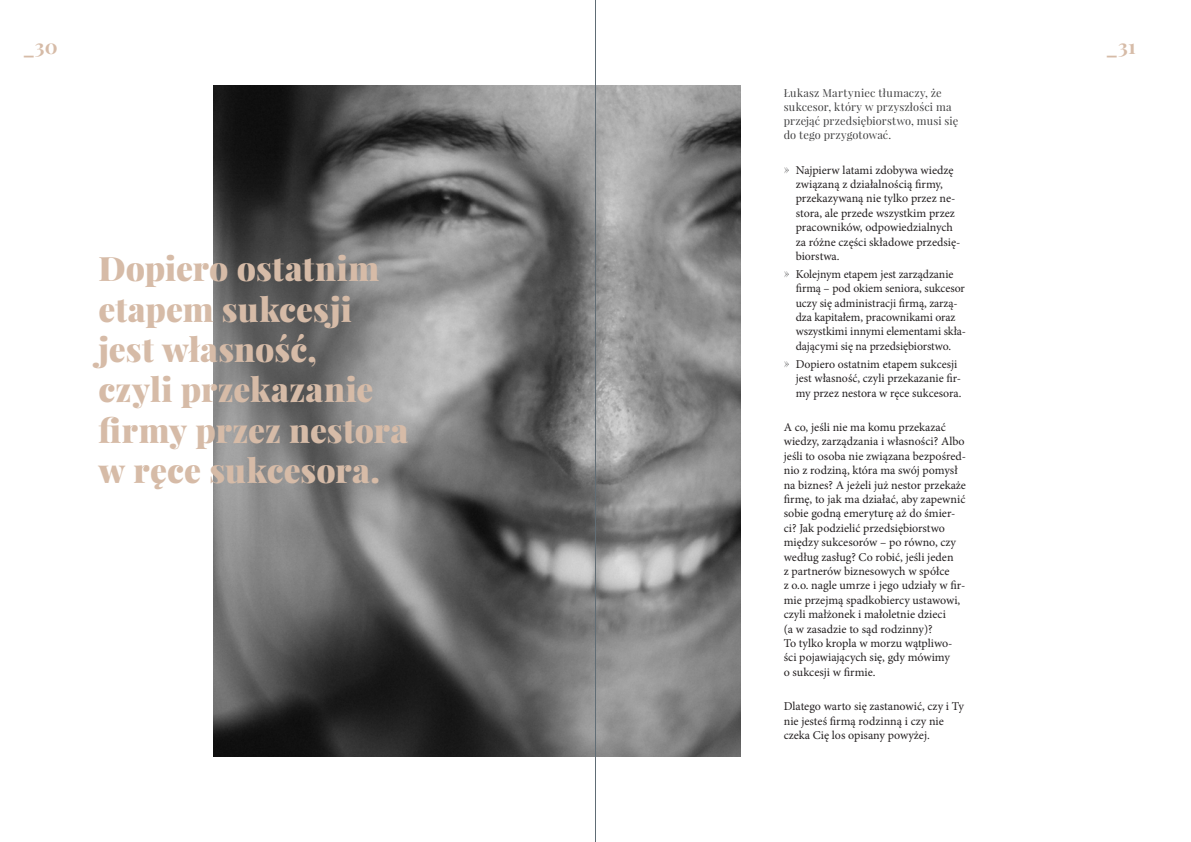
<style>
.page{position:relative;width:1191px;height:842px;background:#fff}
.page>*{position:absolute;margin:0;border:0;box-sizing:border-box;transform-origin:0 0}
.t1{font:900 33.6px/40.3px "Playfair Display";color:#d6bba7}
.t2{font:700 20px "Playfair Display";color:#d6bba7}
.t3{font:12px/14.4px "Minion Pro";color:#231f20}
.t4{font:11px/14px "Playfair Display";letter-spacing:.015em;color:#3e3e3f}
.s1{font-family:"Playfair Display";font-size:11px;color:#3e3e3f}
</style>
<div class="page">
<img style="left:213px;top:85px;width:527px;height:672px">
<svg style="left:213px;top:146px;width:294px;height:454px;background:#747474"></svg>
<hr style="left:595px;top:0;width:1px;height:842px;background:#606d75">
<p class="t2" style="left:23px;top:34px;width:37px">_30</p>
<p class="t2" style="left:1106px;top:34px;width:31px">_31</p>
<p class="t1" style="left:99px;top:248px;width:311px">Dopiero ostatnim etapem sukcesji jest własność,<br>czyli przekazanie firmy przez nestora w ręce sukcesora.</p>
<p class="t4" style="left:783px;top:86px;width:176px">Łukasz Martyniec tłumaczy, że sukcesor, który w przyszłości ma przejąć przedsiębiorstwo, musi się do tego przygotować.</p>
<p class="t3" style="left:795px;top:163px;width:166px;text-indent:-12px"><span class="s1">»</span> Najpierw latami zdobywa wiedzę związaną z działalnością firmy, przekazywaną nie tylko przez ne&shy;stora, ale przede wszystkim przez pracowników, odpowiedzialnych za różne części składowe przedsię&shy;biorstwa.</p>
<p class="t3" style="left:795px;top:267px;width:172px;text-indent:-12px"><span class="s1">»</span> Kolejnym etapem jest zarządzanie firmą – pod okiem seniora, sukcesor uczy się administracji firmą, zarzą&shy;dza kapitałem, pracownikami oraz wszystkimi innymi elementami skła&shy;dającymi się na przedsiębiorstwo.</p>
<p class="t3" style="left:795px;top:357px;width:167px;text-indent:-12px"><span class="s1">»</span> Dopiero ostatnim etapem sukcesji jest własność, czyli przekazanie fir&shy;my przez nestora w ręce sukcesora.</p>
<p class="t3" style="left:783px;top:420px;width:184px">A co, jeśli nie ma komu przekazać wiedzy, zarządzania i własności? Albo jeśli to osoba nie związana bezpośred&shy;nio z rodziną, która ma swój pomysł na biznes? A jeżeli już nestor przekaże firmę, to jak ma działać, aby zapewnić sobie godną emeryturę aż do śmier&shy;ci? Jak podzielić przedsiębiorstwo między sukcesorów – po równo, czy według zasług? Co robić, jeśli jeden<br>z partnerów biznesowych w spółce<br>z o.o. nagle umrze i jego udziały w fir&shy;mie przejmą spadkobiercy ustawowi, czyli małżonek i małoletnie dzieci<br>(a w zasadzie to sąd rodzinny)?<br>To tylko kropla w morzu wątpliwo&shy;ści pojawiających się, gdy mówimy<br>o sukcesji w firmie.</p>
<p class="t3" style="left:783px;top:699px;width:182px">Dlatego warto się zastanowić, czy i Ty nie jesteś firmą rodzinną i czy nie czeka Cię los opisany powyżej.</p>
</div>
